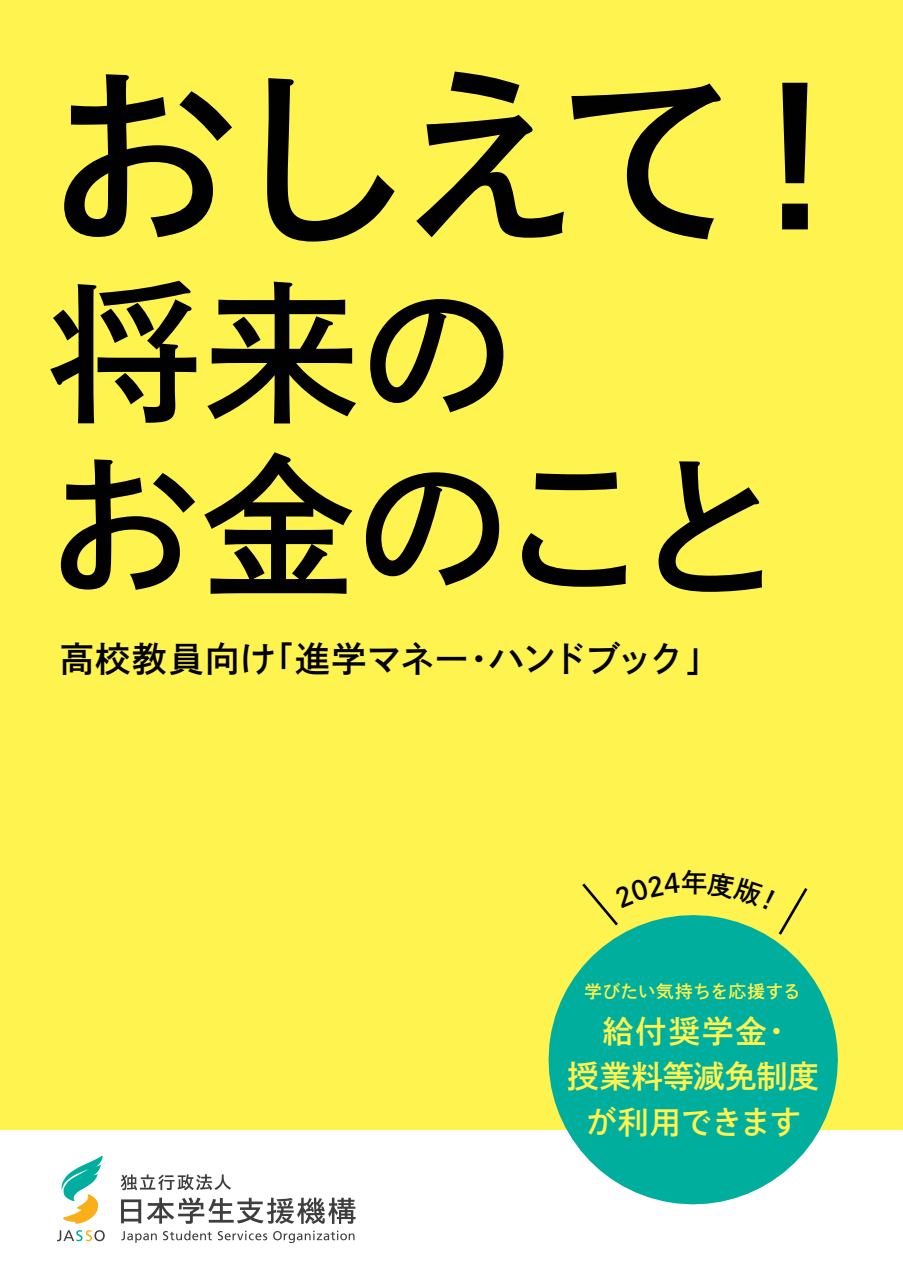
<style>
.page{position:relative;width:903px;height:1275px;background:#fff}
.page>*{position:absolute;margin:0;border:0;box-sizing:border-box;transform-origin:0 0}
.t1{font:192.5px "Shuei Go Kin Std B";color:#010101}
.t2{font:154px/173.2px "Shuei Go Kin Std B";letter-spacing:-.005em;color:#010101}
.t3{font:35px "Shuei Go Kin Std B";letter-spacing:-.015em;color:#010101}
.t4{font:31.5px/45.5px "Shuei Go Kin Std B";letter-spacing:.005em;color:#fff34f;text-align:center}
.t5{font:17.5px "Shuei Go Kin Std B";letter-spacing:.03em;color:#fff34f}
</style>
<div class="page">
<div style="left:0;top:0;width:903px;height:1273px;background:#fff34f"></div>
<div style="left:0;top:1131px;width:903px;height:144px;background:#fff"></div>
<svg style="left:538px;top:938px;width:310px;height:267px;fill:#00ae9d"></svg>
<svg style="left:57px;top:1230px;width:48px;height:11px"></svg>
<svg style="left:61px;top:1155px;width:42px;height:69px"></svg>
<svg style="left:121px;top:1231px;width:36px;height:12px"></svg>
<svg style="left:163px;top:1230px;width:49px;height:10px"></svg>
<svg style="left:218px;top:1231px;width:49px;height:9px"></svg>
<svg style="left:273px;top:1231px;width:81px;height:12px"></svg>
<svg style="left:121px;top:1199px;width:20px;height:24px"></svg>
<svg style="left:121px;top:1174px;width:110px;height:16px"></svg>
<svg style="left:147px;top:1197px;width:209px;height:27px"></svg>
<svg style="left:582px;top:883px;width:226px;height:55px"></svg>
<h1 class="t1" style="left:48px;top:23px;width:845px">おしえて！</h1>
<h2 class="t2" style="left:48px;top:264px;width:743px">将来の<br>お金のこと</h2>
<p class="t3" style="left:59px;top:634px;width:663px">高校教員向け「進学マネー・ハンドブック」</p>
<p class="t5" style="left:585px;top:979px;width:217px">学びたい気持ちを応援する</p>
<p class="t4" style="left:567px;top:1008px;width:253px">給付奨学金・<br>授業料等減免制度が利用できます</p>
</div>
